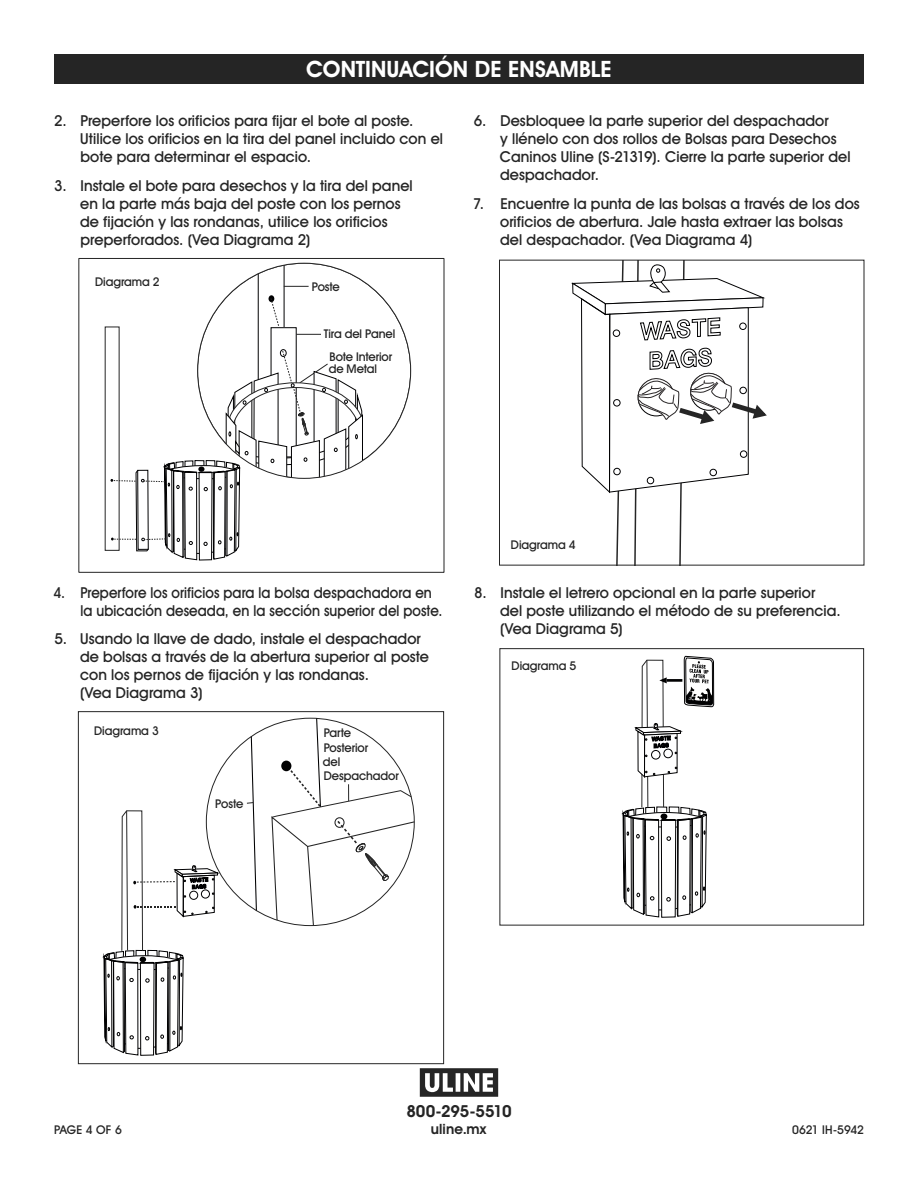
<style>
.page{position:relative;width:918px;height:1188px;background:#fff}
.page>*{position:absolute;margin:0;border:0;box-sizing:border-box;transform-origin:0 0}
.Heading_Bar{font:700 22.5px "Uline Two Knine";letter-spacing:.005em;color:#fff}
.t1{font:700 16.5px "Uline Two Knine";letter-spacing:-.015em;color:#252525}
.t2{font:15px/18px "Uline Two Knine";letter-spacing:.005em;color:#252525}
.t3{font:15px/18px "Uline Two Knine";letter-spacing:.005em;color:#252525;scale:.93 1}
.t4{font:700 14.25px "Uline Two Knine";letter-spacing:.01em;color:#252525}
.PART_NAME{font:12px "Uline Two Knine";letter-spacing:-.005em;color:#252525}
</style>
<div class="page">
<div style="left:54px;top:54px;width:810px;height:30px;background:#252525"></div>
<svg style="left:621px;top:655px;width:93px;height:263px"></svg>
<div style="left:651px;top:750px;width:9px;height:9px;border:1px solid #010102;border-radius:50%"></div>
<div style="left:664px;top:749px;width:8px;height:9px;border:1px solid #010102;border-radius:50%"></div>
<div style="left:500px;top:648px;width:364px;height:278px;border:1px solid #252525"></div>
<svg style="left:102px;top:781px;width:117px;height:275px"></svg>
<div style="left:190px;top:891px;width:8px;height:8px;border:1px solid #010102;border-radius:50%"></div>
<div style="left:201px;top:890px;width:9px;height:8px;border:1px solid #010102;border-radius:50%"></div>
<svg style="left:246px;top:735px;width:11px;height:177px"></svg>
<svg style="left:271px;top:717px;width:144px;height:210px"></svg>
<div style="left:78px;top:711px;width:366px;height:353px;border:1px solid #252525"></div>
<svg style="left:364px;top:281px;width:47px;height:180px"></svg>
<svg style="left:111px;top:263px;width:253px;height:297px"></svg>
<div style="left:78px;top:258px;width:366px;height:315px;border:1px solid #252525"></div>
<svg style="left:571px;top:262px;width:196px;height:302px"></svg>
<svg style="left:420px;top:1068px;width:78px;height:29px"></svg>
<p class="Heading_Bar" style="left:306px;top:56px;width:307px">CONTINUACIÓN DE ENSAMBLE</p>
<p class="t2" style="left:80px;top:112px;width:364px;text-indent:-26px">2. Preperfore los orificios para fijar el bote al poste.<br>Utilice los orificios en la tira del panel incluido con el bote para determinar el espacio.</p>
<p class="t2" style="left:80px;top:176px;width:334px;text-indent:-26px">3. Instale el bote para desechos y la tira del panel en la parte más baja del poste con los pernos de fijación y las rondanas, utilice los orificios preperforados. (Vea Diagrama 2)</p>
<p class="PART_NAME" style="left:95px;top:274px;width:66px">Diagrama 2</p>
<p class="PART_NAME" style="left:312px;top:280px;width:30px">Poste</p>
<p class="PART_NAME" style="left:324px;top:327px;width:73px">Tira del Panel</p>
<p class="PART_NAME" style="left:330px;top:349px;width:64px">Bote Interior</p>
<p class="PART_NAME" style="left:329px;top:361px;width:50px">de Metal</p>
<p class="t2" style="left:500px;top:112px;width:352px;text-indent:-26px">6. Desbloquee la parte superior del despachador<br>y llénelo con dos rollos de Bolsas para Desechos Caninos Uline (S-21319). Cierre la parte superior del despachador.</p>
<p class="t2" style="left:500px;top:194px;width:361px;text-indent:-27px">7. Encuentre la punta de las bolsas a través de los dos orificios de abertura. Jale hasta extraer las bolsas del despachador. (Vea Diagrama 4)</p>
<p class="t3" style="left:80px;top:583px;width:391px;text-indent:-27px">4. Preperfore los orificios para la bolsa despachadora en la ubicación deseada, en la sección superior del poste.</p>
<p class="t2" style="left:80px;top:630px;width:351px;text-indent:-26px">5. Usando la llave de dado, instale el despachador de bolsas a través de la abertura superior al poste con los pernos de fijación y las rondanas.<br>(Vea Diagrama 3)</p>
<p class="PART_NAME" style="left:94px;top:724px;width:66px">Diagrama 3</p>
<p class="PART_NAME" style="left:215px;top:796px;width:30px">Poste</p>
<p class="PART_NAME" style="left:324px;top:725px;width:29px">Parte</p>
<p class="PART_NAME" style="left:324px;top:740px;width:46px">Posterior</p>
<p class="PART_NAME" style="left:323px;top:754px;width:19px">del</p>
<p class="PART_NAME" style="left:324px;top:769px;width:77px">Despachador</p>
<p class="PART_NAME" style="left:511px;top:538px;width:66px">Diagrama 4</p>
<p class="t2" style="left:500px;top:583px;width:342px;text-indent:-26px">8. Instale el letrero opcional en la parte superior del poste utilizando el método de su preferencia. (Vea Diagrama 5)</p>
<p class="PART_NAME" style="left:512px;top:658px;width:66px">Diagrama 5</p>
<p class="t1" style="left:406px;top:1101px;width:107px">800-295-5510</p>
<p class="t4" style="left:431px;top:1120px;width:57px">uline.mx</p>
<p class="PART_NAME" style="left:54px;top:1122px;width:69px">PAGE 4 OF 6</p>
<p class="PART_NAME" style="left:792px;top:1122px;width:73px">0621 IH-5942</p>
</div>
